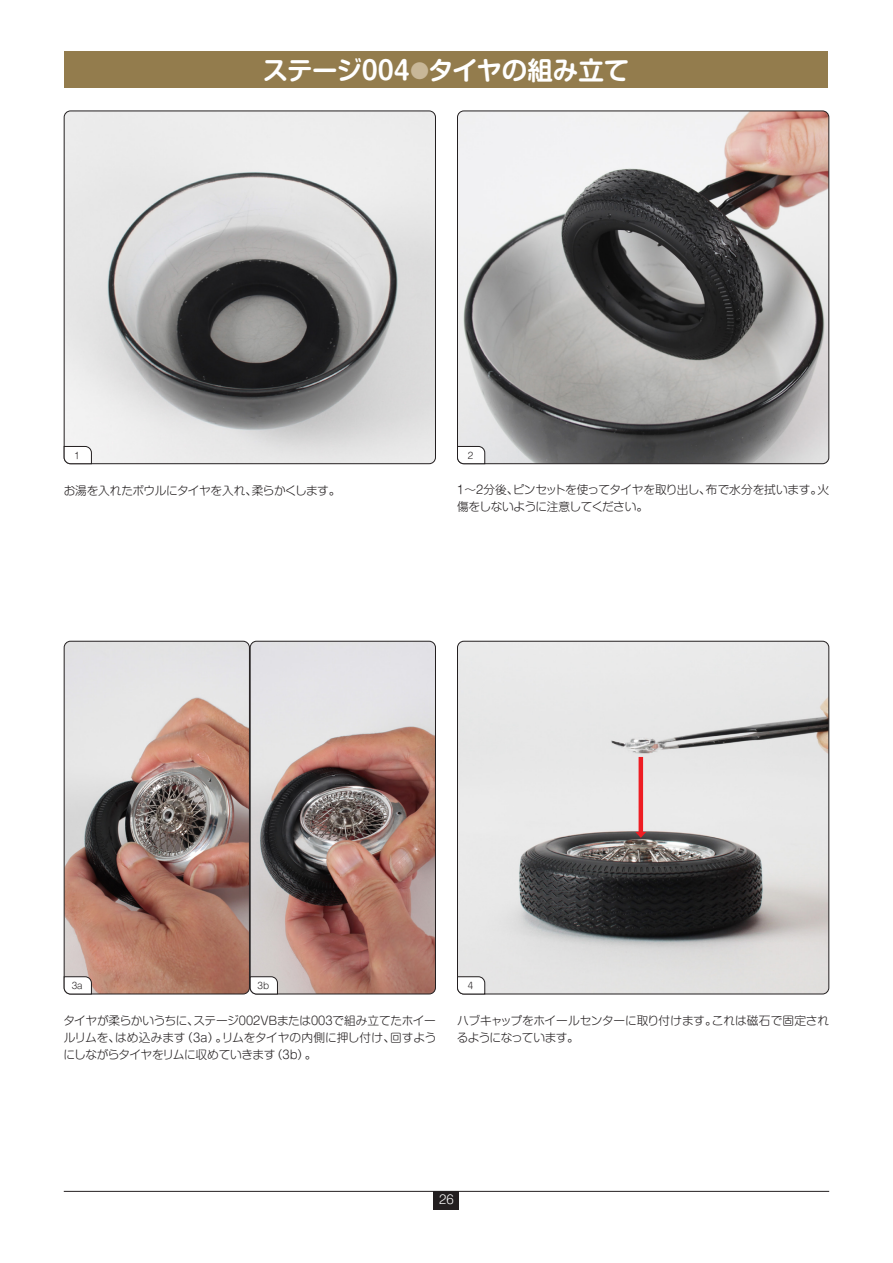
<style>
.page{position:relative;width:893px;height:1263px;background:#fff}
.page>*{position:absolute;margin:0;border:0;box-sizing:border-box;transform-origin:0 0}
.t1{font:700 25.5px "Shin M Go Pr 6 N De";letter-spacing:-.01em;color:#fff}
.t2{font:300 12px "Shin M Go Pr 6 N";color:#fff}
.Body_Copy{font:300 11.7px/17px "Shin M Go Pr 6 N";letter-spacing:-.03em;color:#231f20}
.t3{font:300 9px "Shin M Go Pr 6 N";color:#231f20}
.s1{font-size:19.2px;color:#c8b798}
</style>
<div class="page">
<hr style="left:64px;top:1191px;width:765px;height:1px;background:#231f20">
<div style="left:434px;top:1191px;width:25px;height:18px;background:#231f20"></div>
<div style="left:65px;top:51px;width:763px;height:37px;background:#937c4d"></div>
<img style="left:64px;top:111px;width:371px;height:353px">
<div style="left:64px;top:111px;width:372px;height:353px;border:1px solid #231f20;border-radius:6px"></div>
<img style="left:457px;top:111px;width:372px;height:353px">
<div style="left:457px;top:111px;width:372px;height:353px;border:1px solid #231f20;border-radius:6px"></div>
<img style="left:457px;top:641px;width:372px;height:353px">
<div style="left:457px;top:641px;width:372px;height:353px;border:1px solid #231f20;border-radius:6px"></div>
<img style="left:64px;top:641px;width:371px;height:353px">
<div style="left:64px;top:641px;width:186px;height:353px;border:1px solid #231f20;border-radius:6px"></div>
<svg style="left:457px;top:446px;width:28px;height:18px"></svg>
<svg style="left:457px;top:976px;width:28px;height:19px"></svg>
<svg style="left:63px;top:976px;width:29px;height:19px"></svg>
<svg style="left:63px;top:446px;width:29px;height:18px"></svg>
<div style="left:250px;top:641px;width:186px;height:353px;border:1px solid #231f20;border-radius:6px"></div>
<svg style="left:249px;top:976px;width:29px;height:19px"></svg>
<hr style="left:639px;top:757px;width:4px;height:75px;background:#ee1d23">
<svg style="left:635px;top:832px;width:11px;height:6px"></svg>
<p class="t3" style="left:75px;top:448px;width:7px">1</p>
<p class="t1" style="left:263px;top:49px;width:368px">ステージ004<span class="s1">●</span>タイヤの組み立て</p>
<p class="t3" style="left:468px;top:448px;width:7px">2</p>
<p class="Body_Copy" style="left:64px;top:481px;width:278px">お湯を入れたボウルにタイヤを入れ、柔らかくします。</p>
<p class="Body_Copy" style="left:457px;top:480px;width:374px">1～2分後、ピンセットを使ってタイヤを取り出し、布で水分を拭います。火傷をしないように注意してください。</p>
<p class="t3" style="left:72px;top:978px;width:12px">3a</p>
<p class="t3" style="left:468px;top:978px;width:7px">4</p>
<p class="t3" style="left:258px;top:978px;width:13px">3b</p>
<p class="Body_Copy" style="left:63px;top:1011px;width:375px;text-align:justify">タイヤが柔らかいうちに、ステージ002VBまたは003で組み立てたホイールリムを、はめ込みます（3a）。リムをタイヤの内側に押し付け、回すようにしながらタイヤをリムに収めていきます（3b）。</p>
<p class="Body_Copy" style="left:457px;top:1011px;width:374px">ハブキャップをホイールセンターに取り付けます。これは磁石で固定されるようになっています。</p>
<p class="t2" style="left:439px;top:1189px;width:16px">26</p>
</div>
